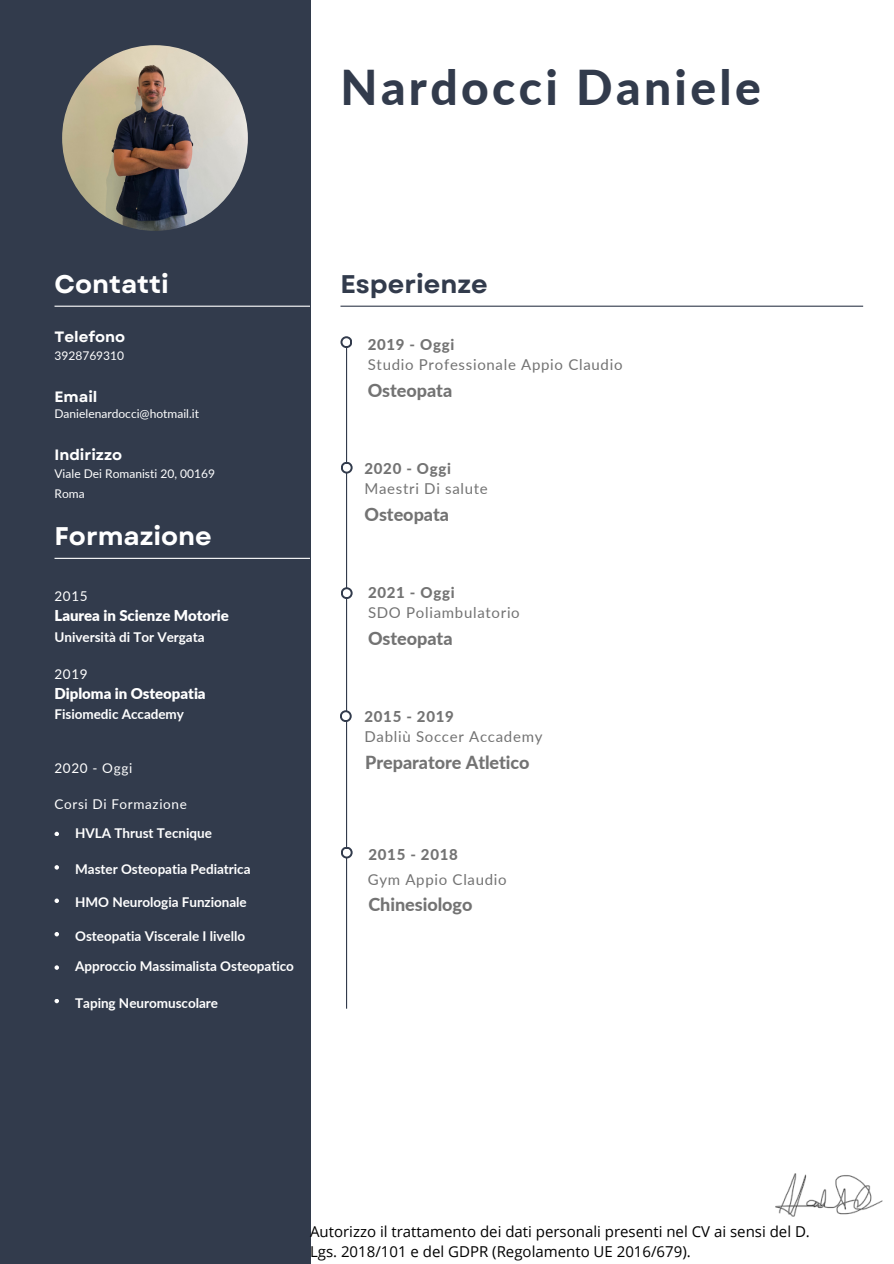
<style>
.page{position:relative;width:894px;height:1264px;background:#fff}
.page>*{position:absolute;margin:0;border:0;box-sizing:border-box;transform-origin:0 0}
.t1{font:800 48px "Lato";letter-spacing:.07em;color:#323b4c}
.t2{font:700 25.5px "Garet";color:#fff}
.t3{font:700 25.5px "Garet";color:#323b4c}
.t4{font:800 18px "Lato";letter-spacing:-.005em;color:#737373}
.t5{font:15px/20.2px "Open Sans";color:#000}
.t6{font:15px "Lato";letter-spacing:.045em;color:#737373}
.t7{font:800 15px "Lato";letter-spacing:.045em;color:#737373}
.t8{font:900 15px "Lato";letter-spacing:-.005em;color:#fff}
.t9{font:700 15px "Garet";color:#fff}
.t10{font:700 13.5px "Lato";letter-spacing:-.005em;color:#fff}
.t11{font:13.5px "Lato";letter-spacing:.045em;color:#fff}
.t12{font:12px/20px "Lato";color:#fff}
</style>
<div class="page">
<div style="left:0;top:0;width:310px;height:1263px;background:#323b4c"></div>
<hr style="left:54px;top:305px;width:256px;height:2px;background:#fff">
<hr style="left:54px;top:558px;width:256px;height:1px;background:#fff">
<hr style="left:340px;top:305px;width:522px;height:2px;background:#323b4c">
<hr style="left:346px;top:342px;width:1px;height:666px;background:#323b4c">
<svg style="left:340px;top:336px;width:12px;height:12px"></svg>
<div style="left:342px;top:338px;width:8px;height:8px;background:#fff;border-radius:50%"></div>
<svg style="left:340px;top:462px;width:12px;height:11px"></svg>
<div style="left:342px;top:464px;width:8px;height:7px;background:#fff;border-radius:50%"></div>
<svg style="left:340px;top:587px;width:12px;height:12px"></svg>
<div style="left:342px;top:589px;width:8px;height:8px;background:#fff;border-radius:50%"></div>
<img style="left:62px;top:45px;width:186px;height:186px;border-radius:50%">
<svg style="left:54px;top:831px;width:5px;height:5px"></svg>
<svg style="left:54px;top:865px;width:5px;height:4px"></svg>
<svg style="left:54px;top:898px;width:5px;height:5px"></svg>
<svg style="left:54px;top:932px;width:5px;height:4px"></svg>
<svg style="left:54px;top:965px;width:5px;height:4px"></svg>
<svg style="left:54px;top:999px;width:5px;height:4px"></svg>
<svg style="left:340px;top:710px;width:11px;height:12px"></svg>
<div style="left:342px;top:712px;width:7px;height:8px;background:#fff;border-radius:50%"></div>
<svg style="left:340px;top:846px;width:12px;height:12px"></svg>
<div style="left:342px;top:848px;width:8px;height:8px;background:#fff;border-radius:50%"></div>
<img style="left:775px;top:1173px;width:107px;height:43px">
<h1 class="t1" style="left:340px;top:58px;width:422px">Nardocci Daniele</h1>
<h2 class="t2" style="left:54px;top:265px;width:116px">Contatti</h2>
<p class="t9" style="left:54px;top:325px;width:72px">Telefono</p>
<p class="t12" style="left:54px;top:345px;width:71px">3928769310</p>
<p class="t9" style="left:54px;top:385px;width:44px">Email</p>
<p class="t12" style="left:54px;top:403px;width:146px">Danielenardocci@hotmail.it</p>
<p class="t9" style="left:54px;top:443px;width:69px">Indirizzo</p>
<p class="t12" style="left:54px;top:463px;width:162px">Viale Dei Romanisti 20, 00169<br>Roma</p>
<h2 class="t2" style="left:54px;top:517px;width:159px">Formazione</h2>
<p class="t11" style="left:54px;top:588px;width:35px">2015</p>
<p class="t8" style="left:54px;top:606px;width:176px">Laurea in Scienze Motorie</p>
<p class="t10" style="left:54px;top:628px;width:152px">Università di Tor Vergata</p>
<p class="t11" style="left:54px;top:666px;width:35px">2019</p>
<p class="t8" style="left:54px;top:683px;width:153px">Diploma in Osteopatia</p>
<p class="t10" style="left:54px;top:706px;width:131px">Fisiomedic Accademy</p>
<p class="t11" style="left:54px;top:759px;width:79px">2020 - Oggi</p>
<p class="t11" style="left:54px;top:795px;width:134px">Corsi Di Formazione</p>
<p class="t10" style="left:75px;top:825px;width:138px">HVLA Thrust Tecnique</p>
<p class="t10" style="left:75px;top:860px;width:177px">Master Osteopatia Pediatrica</p>
<p class="t10" style="left:75px;top:894px;width:173px">HMO Neurologia Funzionale</p>
<p class="t10" style="left:75px;top:927px;width:171px">Osteopatia Viscerale I livello</p>
<p class="t10" style="left:75px;top:957px;width:220px">Approccio Massimalista Osteopatico</p>
<p class="t10" style="left:75px;top:994px;width:144px">Taping Neuromuscolare</p>
<h2 class="t3" style="left:340px;top:265px;width:149px">Esperienze</h2>
<p class="t7" style="left:367px;top:335px;width:88px">2019 - Oggi</p>
<p class="t6" style="left:367px;top:355px;width:256px">Studio Professionale Appio Claudio</p>
<h3 class="t4" style="left:367px;top:379px;width:86px">Osteopata</h3>
<p class="t7" style="left:364px;top:459px;width:88px">2020 - Oggi</p>
<p class="t6" style="left:364px;top:479px;width:125px">Maestri Di salute</p>
<h3 class="t4" style="left:364px;top:503px;width:86px">Osteopata</h3>
<p class="t7" style="left:368px;top:583px;width:88px">2021 - Oggi</p>
<p class="t6" style="left:368px;top:603px;width:153px">SDO Poliambulatorio</p>
<h3 class="t4" style="left:368px;top:627px;width:86px">Osteopata</h3>
<p class="t7" style="left:364px;top:707px;width:91px">2015 - 2019</p>
<p class="t6" style="left:364px;top:727px;width:179px">Dabliù Soccer Accademy</p>
<h3 class="t4" style="left:365px;top:751px;width:166px">Preparatore Atletico</h3>
<p class="t7" style="left:368px;top:845px;width:91px">2015 - 2018</p>
<p class="t6" style="left:367px;top:870px;width:140px">Gym Appio Claudio</p>
<h3 class="t4" style="left:368px;top:893px;width:105px">Chinesiologo</h3>
<p class="t5" style="left:310px;top:1220px;width:501px">Autorizzo il trattamento dei dati personali presenti nel CV ai sensi del D.<br>Lgs. 2018/101 e del GDPR (Regolamento UE 2016/679).</p>
</div>
